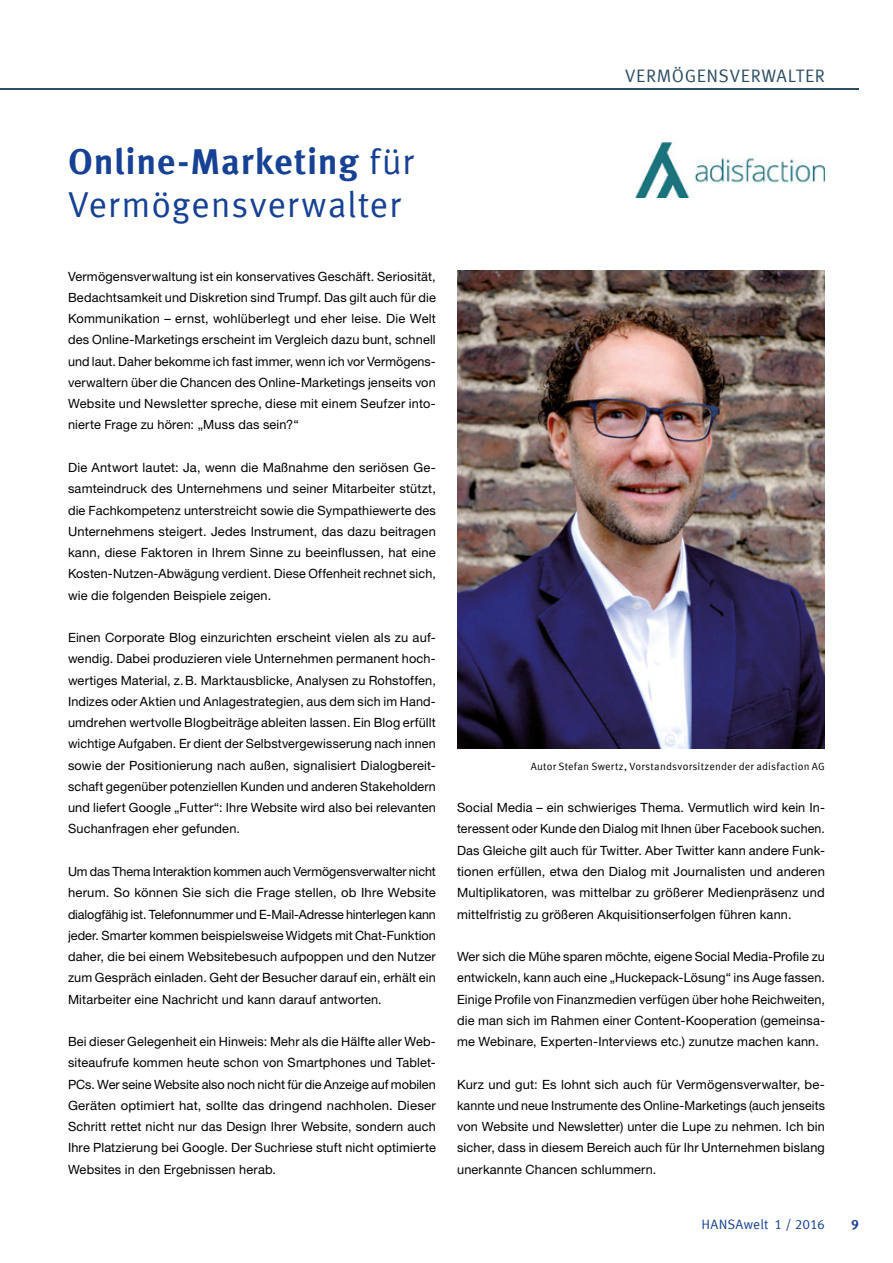
<style>
.page{position:relative;width:893px;height:1263px;background:#fff}
.page>*{position:absolute;margin:0;border:0;box-sizing:border-box;transform-origin:0 0}
.t1{font:700 36px "Meta Offc Pro";letter-spacing:.02em;color:#164194}
.t2{font:36px "Meta Offc Pro Norm";letter-spacing:.02em;color:#164194}
.t3{font:18px "Meta Offc Pro Norm";letter-spacing:.03em;color:#2c4c61}
.t4{font:13.5px "Meta Offc Pro Norm";letter-spacing:.01em;color:#164194}
.t5{font:700 13.5px "Meta Offc Pro";color:#164194}
.t6{font:12.75px/21.3px "Helvetica Neue LTW1 G";letter-spacing:.01em;color:#000;text-align:justify}
.t7{font:10.5px "Meta Offc Pro Norm";letter-spacing:.015em;color:#000}
.s1{font-family:"Meta Offc Pro Norm";font-weight:400}
</style>
<div class="page">
<hr style="left:0;top:89px;width:859px;height:1px;background:#2c4c61">
<img style="left:635px;top:142px;width:190px;height:56px">
<img style="left:457px;top:270px;width:368px;height:478px">
<h2 class="t3" style="left:625px;top:62px;width:201px">VERMÖGENSVERWALTER</h2>
<h1 class="t1" style="left:68px;top:134px;width:347px">Online-Marketing <span class="s1">für</span></h1>
<h1 class="t2" style="left:68px;top:177px;width:334px">Vermögensverwalter</h1>
<p class="t6" style="left:68px;top:265px;width:369px">Vermögensverwaltung ist ein konservatives Geschäft. Seriosität, Bedachtsamkeit und Diskretion sind Trumpf. Das gilt auch für die Kommunikation – ernst, wohlüberlegt und eher leise. Die Welt des Online-Marketings erscheint im Vergleich dazu bunt, schnell und laut. Daher bekomme ich fast immer, wenn ich vor Vermögens&shy;verwaltern über die Chancen des Online-Marketings jenseits von Website und Newsletter spreche, diese mit einem Seufzer into&shy;nierte Frage zu hören: „Muss das sein?“</p>
<p class="t6" style="left:68px;top:457px;width:369px">Die Antwort lautet: Ja, wenn die Maßnahme den seriösen Ge&shy;samteindruck des Unternehmens und seiner Mitarbeiter stützt, die Fachkompetenz unterstreicht sowie die Sympathiewerte des Unternehmens steigert. Jedes Instrument, das dazu beitragen kann, diese Faktoren in Ihrem Sinne zu beeinflussen, hat eine Kosten-Nutzen-Abwägung verdient. Diese Offenheit rechnet sich, wie die folgenden Beispiele zeigen.</p>
<p class="t6" style="left:68px;top:627px;width:369px">Einen Corporate Blog einzurichten erscheint vielen als zu auf&shy;wendig. Dabei produzieren viele Unternehmen permanent hoch&shy;wertiges Material, z. B. Marktausblicke, Analysen zu Rohstoffen, Indizes oder Aktien und Anlagestrategien, aus dem sich im Hand&shy;umdrehen wertvolle Blogbeiträge ableiten lassen. Ein Blog erfüllt wichtige Aufgaben. Er dient der Selbstvergewisserung nach innen sowie der Positionierung nach außen, signalisiert Dialogbereit&shy;schaft gegenüber potenziellen Kunden und anderen Stakeholdern und liefert Google „Futter“: Ihre Website wird also bei relevanten Suchanfragen eher gefunden.</p>
<p class="t6" style="left:68px;top:861px;width:369px">Um das Thema Interaktion kommen auch Vermögensverwalter nicht herum. So können Sie sich die Frage stellen, ob Ihre Website dialogfähig ist. Telefonnummer und E-Mail-Adresse hinterlegen kann jeder. Smarter kommen beispielsweise Widgets mit Chat-Funktion daher, die bei einem Websitebesuch aufpoppen und den Nutzer zum Gespräch einladen. Geht der Besucher darauf ein, erhält ein Mitarbeiter eine Nachricht und kann darauf antworten.</p>
<p class="t6" style="left:68px;top:1031px;width:369px">Bei dieser Gelegenheit ein Hinweis: Mehr als die Hälfte aller Web&shy;siteaufrufe kommen heute schon von Smartphones und Tablet-PCs. Wer seine Website also noch nicht für die Anzeige auf mobilen Geräten optimiert hat, sollte das dringend nachholen. Dieser Schritt rettet nicht nur das Design Ihrer Website, sondern auch Ihre Platzierung bei Google. Der Suchriese stuft nicht optimierte Websites in den Ergebnissen herab.</p>
<p class="t7" style="left:531px;top:758px;width:296px">Autor Stefan Swertz, Vorstandsvorsitzender der adisfaction AG</p>
<p class="t6" style="left:457px;top:797px;width:369px">Social Media – ein schwieriges Thema. Vermutlich wird kein In&shy;teressent oder Kunde den Dialog mit Ihnen über Facebook suchen.<br>Das Gleiche gilt auch für Twitter. Aber Twitter kann andere Funk&shy;tionen erfüllen, etwa den Dialog mit Journalisten und anderen Multiplikatoren, was mittelbar zu größerer Medienpräsenz und mittelfristig zu größeren Akquisitionserfolgen führen kann.</p>
<p class="t6" style="left:457px;top:946px;width:369px">Wer sich die Mühe sparen möchte, eigene Social Media-Profile zu entwickeln, kann auch eine „Huckepack-Lösung“ ins Auge fassen.<br>Einige Profile von Finanzmedien verfügen über hohe Reichweiten, die man sich im Rahmen einer Content-Kooperation (gemeinsa&shy;me Webinare, Experten-Interviews etc.) zunutze machen kann.</p>
<p class="t6" style="left:457px;top:1073px;width:369px">Kurz und gut: Es lohnt sich auch für Vermögensverwalter, be&shy;kannte und neue Instrumente des Online-Marketings (auch jenseits von Website und Newsletter) unter die Lupe zu nehmen. Ich bin sicher, dass in diesem Bereich auch für Ihr Unternehmen bislang unerkannte Chancen schlummern.</p>
<p class="t4" style="left:701px;top:1214px;width:125px">HANSAwelt 1 / 2016</p>
<p class="t5" style="left:851px;top:1214px;width:9px">9</p>
</div>
